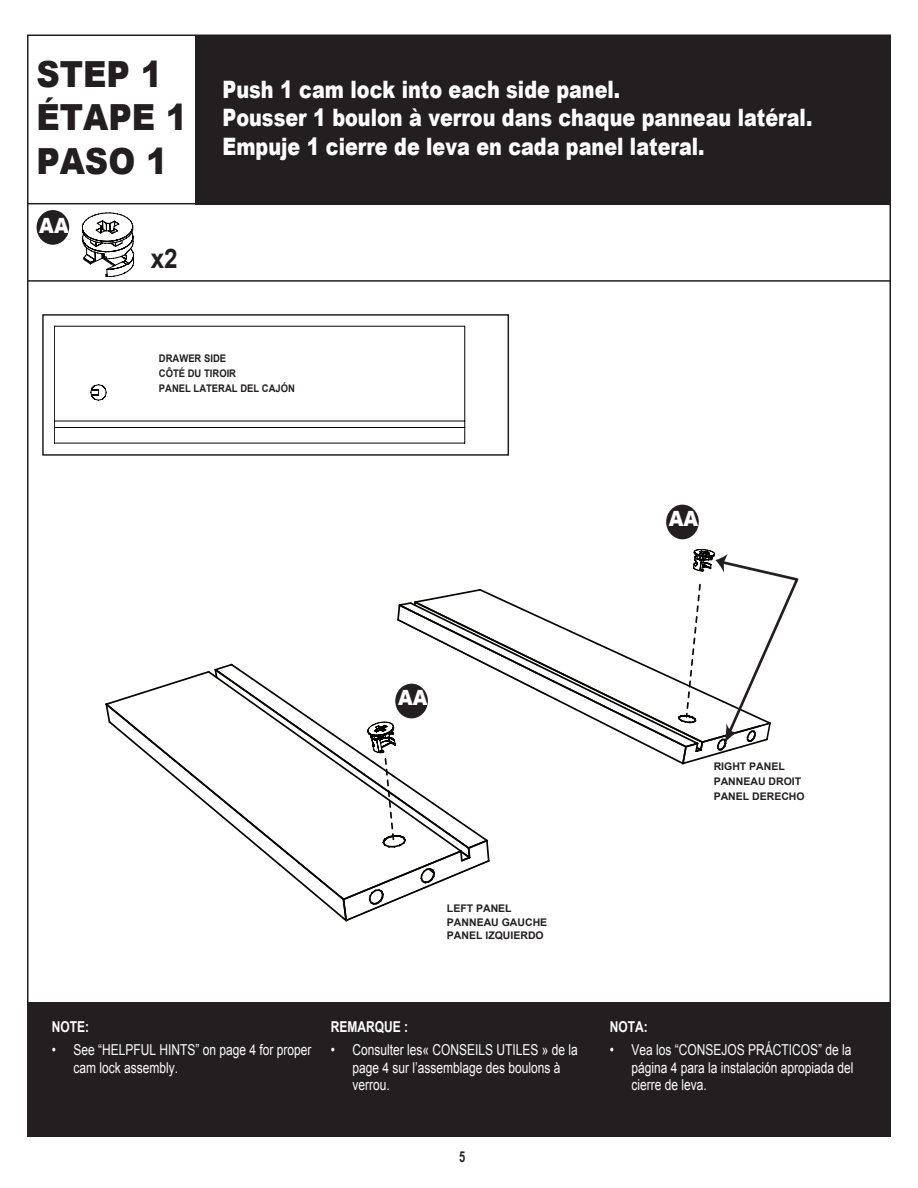
<style>
.page{position:relative;width:918px;height:1188px;background:#fff}
.page>*{position:absolute;margin:0;border:0;box-sizing:border-box;transform-origin:0 0}
.t1{font:900 36px/43.2px "Arial";color:#231f20;scale:.9 1}
.t2{font:700 27px "Arial";color:#231f20;scale:.9 1}
.t3{font:900 24px/28.8px "Arial";color:#fff;scale:.8 1}
.t4{font:900 21px "Arial";color:#fff;scale:.9 1}
.t5{font:15px/17.2px "Arial";color:#fff;scale:.8 1}
.t6{font:700 15px "Arial";color:#fff;scale:.8 1}
.t7{font:700 15px "Arial Narrow";color:#231f20;scale:.9 1}
.t8{font:700 10.5px/13.5px "Arial";color:#231f20}
.t9{font:700 10.5px/15px "Arial";color:#231f20;scale:.9 1}
</style>
<div class="page">
<div style="left:196px;top:36px;width:695px;height:168px;background:#231f20"></div>
<hr style="left:27px;top:203px;width:209px;height:1px;background:#231f20">
<hr style="left:27px;top:280px;width:864px;height:2px;background:#231f20">
<svg style="left:105px;top:549px;width:693px;height:372px"></svg>
<hr style="left:54px;top:427px;width:411px;height:1px;background:#040503">
<hr style="left:54px;top:421px;width:411px;height:1px;background:#040503">
<svg style="left:90px;top:384px;width:17px;height:17px"></svg>
<hr style="left:54px;top:326px;width:1px;height:95px;background:#040503">
<svg style="left:464px;top:422px;width:1px;height:21px"></svg>
<hr style="left:54px;top:443px;width:411px;height:1px;background:#040503">
<hr style="left:54px;top:326px;width:411px;height:1px;background:#040503">
<hr style="left:464px;top:326px;width:1px;height:95px;background:#040503">
<svg style="left:54px;top:422px;width:1px;height:21px"></svg>
<div style="left:42px;top:314px;width:467px;height:142px;border:2px solid #231f20"></div>
<div style="left:27px;top:1002px;width:864px;height:135px;background:#231f20"></div>
<svg style="left:82px;top:213px;width:52px;height:64px"></svg>
<div style="left:37px;top:210px;width:32px;height:35px;background:#231f20;border-radius:50%"></div>
<div style="left:666px;top:505px;width:33px;height:34px;background:#231f20;border-radius:50%"></div>
<div style="left:395px;top:684px;width:33px;height:34px;background:#231f20;border-radius:50%"></div>
<h1 class="t1" style="left:36px;top:52px;width:169px">STEP 1<br>ÉTAPE 1<br>PASO 1</h1>
<h3 class="t4" style="left:39px;top:210px;width:34px">AA</h3>
<h2 class="t2" style="left:151px;top:240px;width:32px">x2</h2>
<h3 class="t3" style="left:222px;top:74px;width:739px">Push 1 cam lock into each side panel.<br>Pousser 1 boulon à verrou dans chaque panneau latéral.<br>Empuje 1 cierre de leva en cada panel lateral.</h3>
<p class="t9" style="left:159px;top:351px;width:153px">DRAWER SIDE<br>CÔTÉ DU TIROIR<br>PANEL LATERAL DEL CAJÓN</p>
<h3 class="t4" style="left:669px;top:503px;width:34px">AA</h3>
<h3 class="t4" style="left:398px;top:682px;width:34px">AA</h3>
<p class="t8" style="left:714px;top:759px;width:93px;line-height:15px">RIGHT PANEL<br>PANNEAU DROIT<br>PANEL DERECHO</p>
<p class="t8" style="left:447px;top:902px;width:102px">LEFT PANEL<br>PANNEAU GAUCHE<br>PANEL IZQUIERDO</p>
<p class="t6" style="left:52px;top:1017px;width:48px">NOTE:</p>
<p class="t5" style="left:73px;top:1042px;width:299px;text-indent:-22px">• See “HELPFUL HINTS” on page 4 for proper cam lock assembly.</p>
<p class="t6" style="left:331px;top:1017px;width:98px">REMARQUE :</p>
<p class="t5" style="left:352px;top:1042px;width:283px;text-indent:-22px">• Consulter les« CONSEILS UTILES » de la page 4 sur l’assemblage des boulons à verrou.</p>
<p class="t7" style="left:459px;top:1145px;width:8px">5</p>
<p class="t6" style="left:610px;top:1017px;width:49px">NOTA:</p>
<p class="t5" style="left:631px;top:1042px;width:279px;text-indent:-22px">• Vea los “CONSEJOS PRÁCTICOS” de la página 4 para la instalación apropiada del cierre de leva.</p>
</div>
